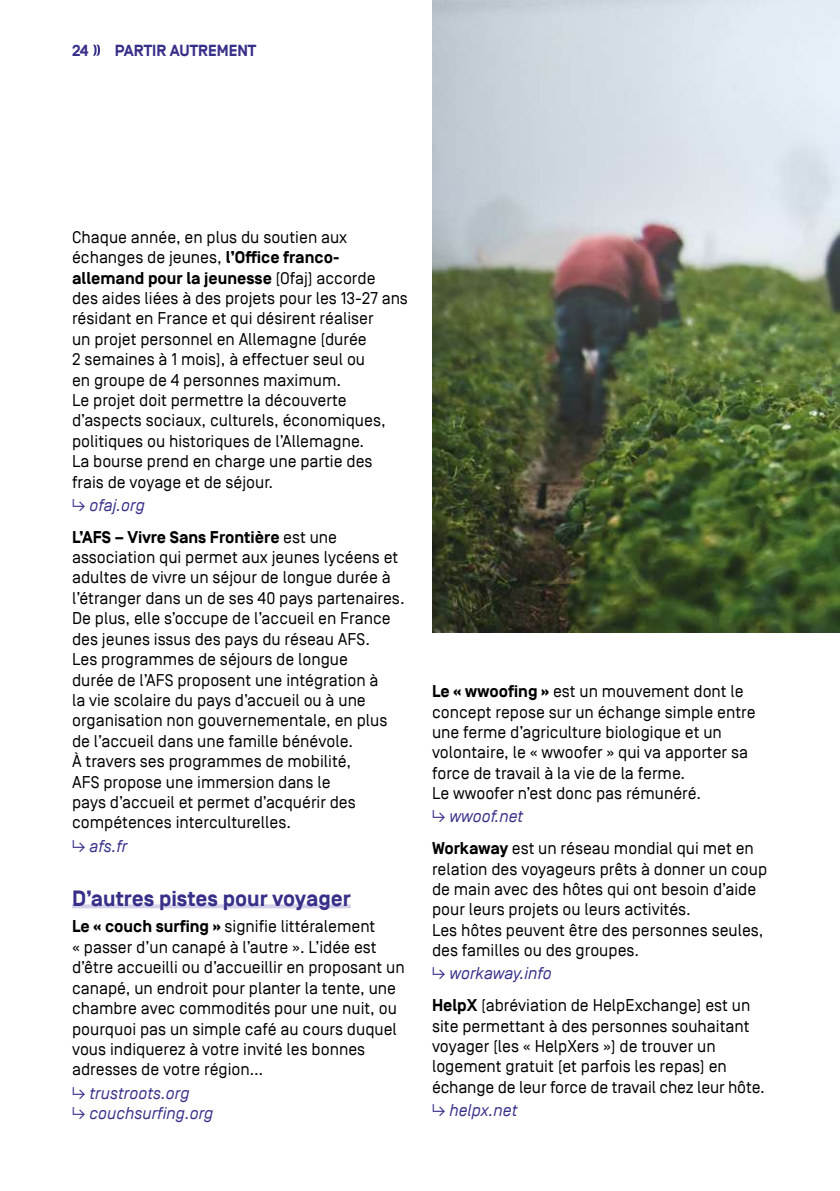
<style>
.page{position:relative;width:840px;height:1191px;background:#fff}
.page>*{position:absolute;margin:0;border:0;box-sizing:border-box;transform-origin:0 0}
.t1{font:700 22px "Simplon Norm";color:#373089}
.t2{font:17px/20.4px "Simplon Norm";color:#000}
.t3{font:italic 17px/20.4px "Simplon Norm";color:#373089}
.t4{font:700 17px/31.8px "Simplon Norm";color:#000}
.t5{font:700 16px "Simplon Norm";color:#373089}
.s1{font-weight:700}
.s2{font-weight:400;font-style:italic;color:#373089}
.s3{font-weight:400}
.s4{font-style:italic;color:#373089}
</style>
<div class="page">
<svg style="left:93px;top:45px;width:7px;height:11px"></svg>
<svg style="left:72px;top:904px;width:278px;height:4px"></svg>
<img style="left:432px;top:0;width:407px;height:632px">
<p class="t5" style="left:72px;top:42px;width:18px">24</p>
<p class="t5" style="left:115px;top:42px;width:143px">PARTIR AUTREMENT</p>
<p class="t2" style="left:72px;top:227px;width:337px">Chaque année, en plus du soutien aux échanges de jeunes, <span class="s1">l’Office franco&shy;allemand pour la jeunesse</span> (Ofaj) accorde<br>des aides liées à des projets pour les 13-27 ans résidant en France et qui désirent réaliser<br>un projet personnel en Allemagne (durée<br>2 semaines à 1 mois), à effectuer seul ou<br>en groupe de 4 personnes maximum.<br>Le projet doit permettre la découverte d’aspects sociaux, culturels, économiques, politiques ou historiques de l’Allemagne.<br>La bourse prend en charge une partie des frais de voyage et de séjour.</p>
<p class="t4" style="left:72px;top:490px;width:266px"><span class="s2">↳ ofaj.org<br></span>L’AFS – Vivre Sans Frontière <span class="s3">est une</span></p>
<p class="t2" style="left:72px;top:547px;width:334px">association qui permet aux jeunes lycéens et adultes de vivre un séjour de longue durée à l’étranger dans un de ses 40 pays partenaires.<br>De plus, elle s’occupe de l’accueil en France des jeunes issus des pays du réseau AFS.<br>Les programmes de séjours de longue<br>durée de l’AFS proposent une intégration à<br>la vie scolaire du pays d’accueil ou à une organisation non gouvernementale, en plus de l’accueil dans une famille bénévole.<br>À travers ses programmes de mobilité,<br>AFS propose une immersion dans le<br>pays d’accueil et permet d’acquérir des compétences interculturelles.</p>
<p class="t3" style="left:72px;top:836px;width:57px">↳ afs.fr</p>
<p class="t1" style="left:72px;top:887px;width:280px">D’autres pistes pour voyager</p>
<p class="t2" style="left:72px;top:916px;width:334px"><span class="s1">Le « couch surfing »</span> signifie littéralement<br>« passer d’un canapé à l’autre ». L’idée est d’être accueilli ou d’accueillir en proposant un canapé, un endroit pour planter la tente, une chambre avec commodités pour une nuit, ou pourquoi pas un simple café au cours duquel vous indiquerez à votre invité les bonnes adresses de votre région…</p>
<p class="t3" style="left:72px;top:1082px;width:143px">↳ trustroots.org<br>↳ couchsurfing.org</p>
<p class="t2" style="left:432px;top:681px;width:325px"><span class="s1">Le « wwoofing »</span> est un mouvement dont le concept repose sur un échange simple entre une ferme d’agriculture biologique et un volontaire, le « wwoofer » qui va apporter sa force de travail à la vie de la ferme.<br>Le wwoofer n’est donc pas rémunéré.</p>
<p class="t2" style="left:432px;top:801px;width:323px;line-height:31.8px"><span class="s4">↳ wwoof.net<br></span><span class="s1">Workaway</span> est un réseau mondial qui met en</p>
<p class="t2" style="left:432px;top:859px;width:336px">relation des voyageurs prêts à donner un coup de main avec des hôtes qui ont besoin d’aide pour leurs projets ou leurs activités.<br>Les hôtes peuvent être des personnes seules, des familles ou des groupes.</p>
<p class="t2" style="left:432px;top:958px;width:320px;line-height:31.8px"><span class="s4">↳ workaway.info<br></span><span class="s1">HelpX</span> (abréviation de HelpExchange) est un</p>
<p class="t2" style="left:432px;top:1016px;width:334px">site permettant à des personnes souhaitant voyager (les « HelpXers ») de trouver un logement gratuit (et parfois les repas) en échange de leur force de travail chez leur hôte.</p>
<p class="t3" style="left:432px;top:1100px;width:87px">↳ helpx.net</p>
</div>
